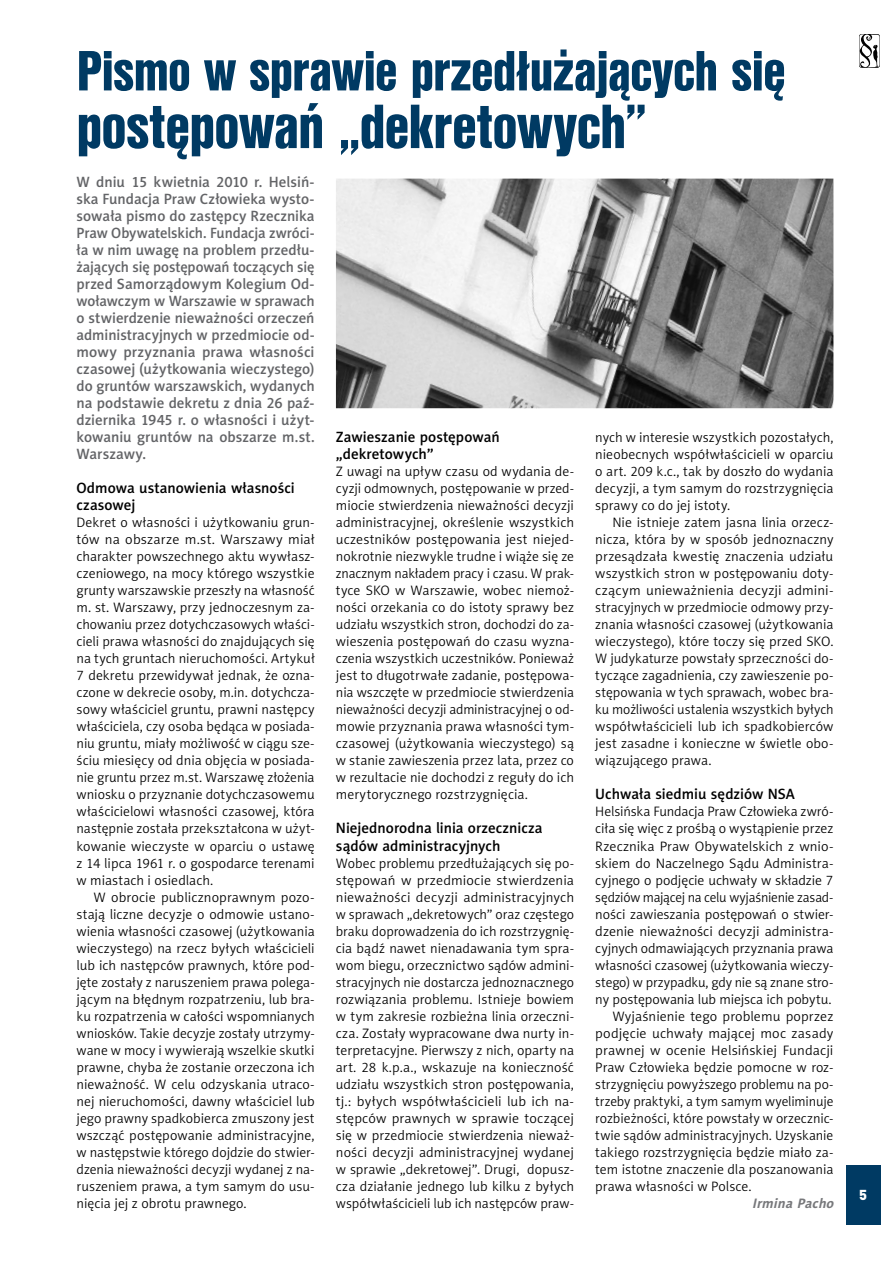
<style>
.page{position:relative;width:893px;height:1263px;background:#fff}
.page>*{position:absolute;margin:0;border:0;box-sizing:border-box;transform-origin:0 0}
.t1{font:900 condensed 65.1px "Nimbus Sans DCE";letter-spacing:-.01em;color:#003a63}
.t2{font:900 condensed 59.1px "Nimbus Sans DCE";letter-spacing:-.01em;color:#003a63}
.t3{font:15px/17px "Naomi Sans EFN Medium";letter-spacing:.005em;color:#636467;text-align:justify}
.t4{font:15px/17px "Naomi Sans EFN Medium";letter-spacing:.005em;color:#000}
.t5{font:900 14.25px "DIN Festival";color:#fff}
.t6{font:13.8px/17px "Naomi Sans EFN Light";color:#000;text-align:justify}
.t7{font:italic 700 13.8px "Naomi Sans EFN";color:#77787b}
</style>
<div class="page">
<svg style="left:859px;top:34px;width:21px;height:34px"></svg>
<img style="left:336px;top:179px;width:497px;height:229px">
<div style="left:846px;top:1165px;width:34px;height:60px;background:#003a63"></div>
<h2 class="t2" style="left:77px;top:38px;width:711px">Pismo w sprawie przedłużających się</h2>
<h1 class="t1" style="left:77px;top:90px;width:572px">postępowań „dekretowych”</h1>
<p class="t3" style="left:77px;top:173px;width:240px">W dniu 15 kwietnia 2010 r. Helsiń&shy;ska Fundacja Praw Człowieka wysto&shy;sowała pismo do zastępcy Rzecznika Praw Obywatelskich. Fundacja zwróci&shy;ła w nim uwagę na problem przedłu&shy;żających się postępowań toczących się przed Samorządowym Kolegium Od&shy;woławczym w Warszawie w sprawach o stwierdzenie nieważności orzeczeń administracyjnych w przedmiocie od&shy;mowy przyznania prawa własności czasowej (użytkowania wieczystego) do gruntów warszawskich, wydanych na podstawie dekretu z dnia 26 paź&shy;dziernika 1945 r. o własności i użyt&shy;kowaniu gruntów na obszarze m.st.<br>Warszawy.</p>
<p class="t4" style="left:77px;top:480px;width:220px">Odmowa ustanowienia własności czasowej</p>
<p class="t6" style="left:77px;top:514px;width:240px">Dekret o własności i użytkowaniu grun&shy;tów na obszarze m.st. Warszawy miał charakter powszechnego aktu wywłasz&shy;czeniowego, na mocy którego wszystkie grunty warszawskie przeszły na własność m. st. Warszawy, przy jednoczesnym za&shy;chowaniu przez dotychczasowych właści&shy;cieli prawa własności do znajdujących się na tych gruntach nieruchomości. Artykuł 7 dekretu przewidywał jednak, że ozna&shy;czone w dekrecie osoby, m.in. dotychcza&shy;sowy właściciel gruntu, prawni następcy właściciela, czy osoba będąca w posiada&shy;niu gruntu, miały możliwość w ciągu sze&shy;ściu miesięcy od dnia objęcia w posiada&shy;nie gruntu przez m.st. Warszawę złożenia wniosku o przyznanie dotychczasowemu właścicielowi własności czasowej, która następnie została przekształcona w użyt&shy;kowanie wieczyste w oparciu o ustawę z 14 lipca 1961 r. o gospodarce terenami w miastach i osiedlach.</p>
<p class="t6" style="left:77px;top:888px;width:240px;text-indent:17px">W obrocie publicznoprawnym pozo&shy;stają liczne decyzje o odmowie ustano&shy;wienia własności czasowej (użytkowania wieczystego) na rzecz byłych właścicieli lub ich następców prawnych, które pod&shy;jęte zostały z naruszeniem prawa polega&shy;jącym na błędnym rozpatrzeniu, lub bra&shy;ku rozpatrzenia w całości wspomnianych wniosków. Takie decyzje zostały utrzymy&shy;wane w mocy i wywierają wszelkie skutki prawne, chyba że zostanie orzeczona ich nieważność. W celu odzyskania utraco&shy;nej nieruchomości, dawny właściciel lub jego prawny spadkobierca zmuszony jest wszcząć postępowanie administracyjne, w następstwie którego dojdzie do stwier&shy;dzenia nieważności decyzji wydanej z na&shy;ruszeniem prawa, a tym samym do usu&shy;nięcia jej z obrotu prawnego.</p>
<p class="t4" style="left:336px;top:429px;width:165px">Zawieszanie postępowań „dekretowych”</p>
<p class="t6" style="left:336px;top:463px;width:240px">Z uwagi na upływ czasu od wydania de&shy;cyzji odmownych, postępowanie w przed&shy;miocie stwierdzenia nieważności decyzji administracyjnej, określenie wszystkich uczestników postępowania jest niejed&shy;nokrotnie niezwykle trudne i wiąże się ze znacznym nakładem pracy i czasu. W prak&shy;tyce SKO w Warszawie, wobec niemoż&shy;ności orzekania co do istoty sprawy bez udziału wszystkich stron, dochodzi do za&shy;wieszenia postępowań do czasu wyzna&shy;czenia wszystkich uczestników. Ponieważ jest to długotrwałe zadanie, postępowa&shy;nia wszczęte w przedmiocie stwierdzenia nieważności decyzji administracyjnej o od&shy;mowie przyznania prawa własności tym&shy;czasowej (użytkowania wieczystego) są w stanie zawieszenia przez lata, przez co w rezultacie nie dochodzi z reguły do ich merytorycznego rozstrzygnięcia.</p>
<p class="t4" style="left:336px;top:820px;width:208px">N iejednorodna linia orzecznicza sądów administracyjnych</p>
<p class="t6" style="left:336px;top:854px;width:240px">Wobec problemu przedłużających się po&shy;stępowań w przedmiocie stwierdzenia nieważności decyzji administracyjnych w sprawach „dekretowych” oraz częstego braku doprowadzenia do ich rozstrzygnię&shy;cia bądź nawet nienadawania tym spra&shy;wom biegu, orzecznictwo sądów admini&shy;stracyjnych nie dostarcza jednoznacznego rozwiązania problemu. Istnieje bowiem w tym zakresie rozbieżna linia orzeczni&shy;cza. Zostały wypracowane dwa nurty in&shy;terpretacyjne. Pierwszy z nich, oparty na art. 28 k.p.a., wskazuje na konieczność udziału wszystkich stron postępowania, tj.: byłych współwłaścicieli lub ich na&shy;stępców prawnych w sprawie toczącej się w przedmiocie stwierdzenia nieważ&shy;ności decyzji administracyjnej wydanej w sprawie „dekretowej”. Drugi, dopusz&shy;cza działanie jednego lub kilku z byłych współwłaścicieli lub ich następców praw-</p>
<p class="t6" style="left:595px;top:429px;width:240px">nych w interesie wszystkich pozostałych, nieobecnych współwłaścicieli w oparciu o art. 209 k.c., tak by doszło do wydania decyzji, a tym samym do rozstrzygnięcia sprawy co do jej istoty.</p>
<p class="t6" style="left:595px;top:514px;width:240px;text-indent:17px">Nie istnieje zatem jasna linia orzecz&shy;nicza, która by w sposób jednoznaczny przesądzała kwestię znaczenia udziału wszystkich stron w postępowaniu doty&shy;czącym unieważnienia decyzji admini&shy;stracyjnych w przedmiocie odmowy przy&shy;znania własności czasowej (użytkowania wieczystego), które toczy się przed SKO.<br>W judykaturze powstały sprzeczności do&shy;tyczące zagadnienia, czy zawieszenie po&shy;stępowania w tych sprawach, wobec bra&shy;ku możliwości ustalenia wszystkich byłych współwłaścicieli lub ich spadkobierców jest zasadne i konieczne w świetle obo&shy;wiązującego prawa.</p>
<p class="t4" style="left:595px;top:786px;width:200px">Uchwała siedmiu sędziów N SA</p>
<p class="t6" style="left:595px;top:803px;width:240px">Helsińska Fundacja Praw Człowieka zwró-</p>
<p class="t6" style="left:595px;top:820px;width:240px">ciła się więc z prośbą o wystąpienie przez</p>
<p class="t6" style="left:595px;top:837px;width:240px">Rzecznika Praw Obywatelskich z wnio-</p>
<p class="t6" style="left:595px;top:854px;width:240px">skiem do Naczelnego Sądu Administra-</p>
<p class="t6" style="left:595px;top:871px;width:240px">cyjnego o podjęcie uchwały w składzie 7</p>
<p class="t6" style="left:595px;top:888px;width:240px">sędziów mającej na celu wyjaśnienie zasad-</p>
<p class="t6" style="left:595px;top:905px;width:240px">ności zawieszania postępowań o stwier-</p>
<p class="t6" style="left:595px;top:922px;width:240px">dzenie nieważności decyzji administra-</p>
<p class="t6" style="left:595px;top:939px;width:240px">cyjnych odmawiających przyznania prawa</p>
<p class="t6" style="left:595px;top:956px;width:240px">własności czasowej (użytkowania wieczy-</p>
<p class="t6" style="left:595px;top:973px;width:240px">stego) w przypadku, gdy nie są znane stro-</p>
<p class="t6" style="left:595px;top:990px;width:238px">ny postępowania lub miejsca ich pobytu.</p>
<p class="t6" style="left:612px;top:1007px;width:223px">Wyjaśnienie tego problemu poprzez</p>
<p class="t6" style="left:595px;top:1024px;width:240px">podjęcie uchwały mającej moc zasady</p>
<p class="t6" style="left:595px;top:1041px;width:240px">prawnej w ocenie Helsińskiej Fundacji</p>
<p class="t6" style="left:595px;top:1058px;width:240px">Praw Człowieka będzie pomocne w roz-</p>
<p class="t6" style="left:595px;top:1075px;width:240px">strzygnięciu powyższego problemu na po-</p>
<p class="t6" style="left:595px;top:1092px;width:240px">trzeby praktyki, a tym samym wyeliminuje</p>
<p class="t6" style="left:595px;top:1109px;width:240px">rozbieżności, które powstały w orzecznic-</p>
<p class="t6" style="left:595px;top:1126px;width:240px">twie sądów administracyjnych. Uzyskanie</p>
<p class="t6" style="left:595px;top:1143px;width:240px">takiego rozstrzygnięcia będzie miało za-</p>
<p class="t6" style="left:595px;top:1160px;width:240px">tem istotne znaczenie dla poszanowania</p>
<p class="t6" style="left:595px;top:1177px;width:158px">prawa własności w Polsce.</p>
<p class="t7" style="left:752px;top:1195px;width:86px">Irmina Pacho</p>
<p class="t5" style="left:859px;top:1185px;width:9px">5</p>
</div>
